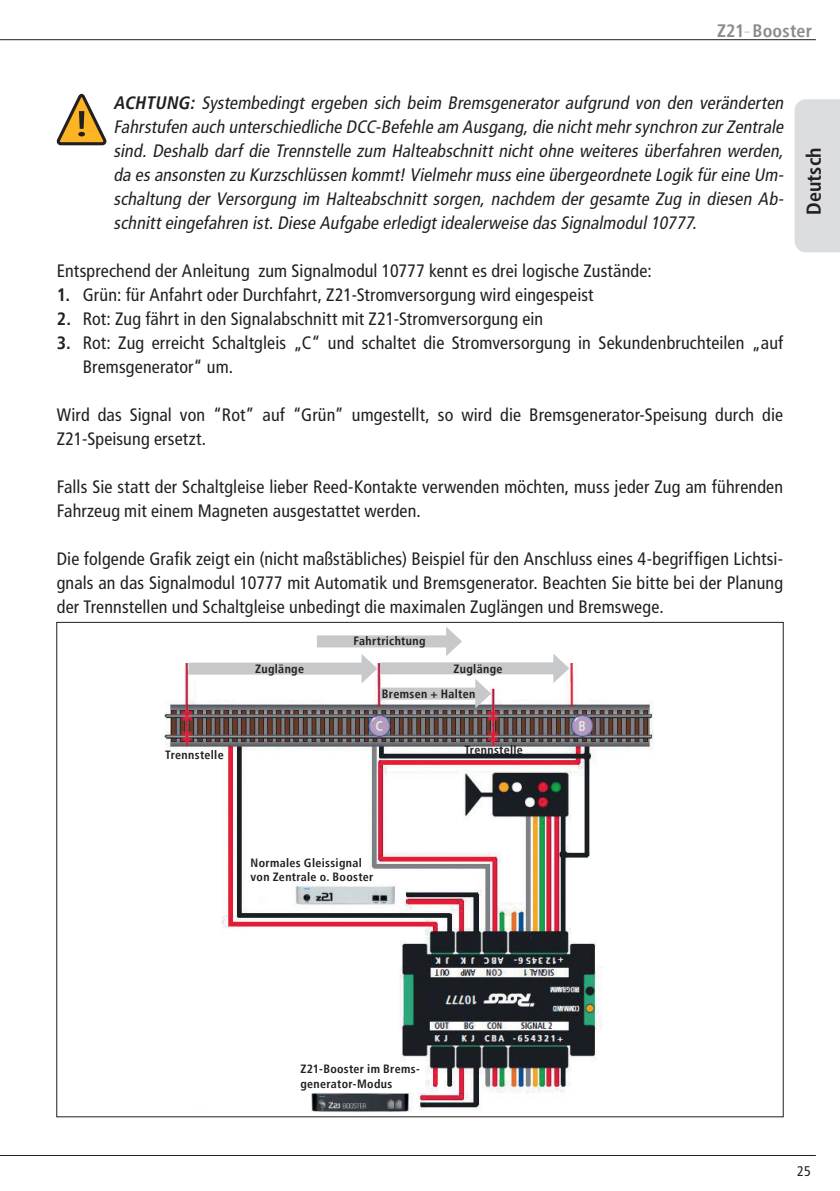
<style>
.page{position:relative;width:840px;height:1191px;background:#fff}
.page>*{position:absolute;margin:0;border:0;box-sizing:border-box;transform-origin:0 0}
.t1{font:700 condensed 20px "Frutiger LT";color:#231f20}
.Fließtext{font:condensed 18px/24px "Frutiger LT";letter-spacing:.01em;color:#231f20}
.Texteinzug{font:italic condensed 18px/24px "Frutiger LT";color:#231f20;text-align:justify}
.t2{font:700 condensed 18px "Frutiger LT";letter-spacing:.01em;color:#8a8c8f}
.t3{font:condensed 14px "Frutiger LT";color:#231f20}
.Fließtext-2{font:700 condensed 12px/14.4px "Frutiger LT";letter-spacing:.025em;color:#231f20}
.s1{font-weight:700}
</style>
<div class="page">
<hr style="left:0;top:39px;width:815px;height:1px;background:#231f20">
<hr style="left:0;top:1155px;width:815px;height:1px;background:#231f20">
<div style="left:794px;top:99px;width:45px;height:153px;background:#dcdddf"></div>
<img style="left:164px;top:663px;width:490px;height:449px">
<svg style="left:56px;top:93px;width:51px;height:53px"></svg>
<div style="left:188px;top:662px;width:179px;height:12px;background:#c7c8ca"></div>
<svg style="left:361px;top:654px;width:16px;height:29px"></svg>
<div style="left:380px;top:662px;width:178px;height:12px;background:#c7c8ca"></div>
<svg style="left:553px;top:654px;width:16px;height:29px"></svg>
<div style="left:380px;top:687px;width:100px;height:12px;background:#c7c8ca"></div>
<svg style="left:475px;top:679px;width:16px;height:29px"></svg>
<div style="left:317px;top:635px;width:134px;height:12px;background:#c7c8ca"></div>
<svg style="left:446px;top:627px;width:16px;height:29px"></svg>
<p class="t2" style="left:716px;top:20px;width:97px">Z21<sup>_</sup> Booster</p>
<p class="Texteinzug" style="left:113px;top:91px;width:674px"><span class="s1">ACHTUNG:</span> Systembedingt ergeben sich beim Bremsgenerator aufgrund von den veränderten Fahrstufen auch unterschiedliche DCC-Befehle am Ausgang,die nichtmehrsynchron zurZentrale sind. Deshalb darf die Trennstelle zum Halteabschnitt nicht ohne weiteres überfahren werden, da esansonsten zu Kurzschlüssen kommt!Vielmehrmusseine übergeordnete Logik füreine Um&shy;schaltung der Versorgung im Halteabschnitt sorgen, nachdem der gesamte Zug in diesen Ab&shy;schnitteingefahren ist.Diese Aufgabe erledigtidealerweise dasSignalmodul10777.</p>
<p class="Fließtext" style="left:57px;top:259px;width:596px">Entsprechend der Anleitung zum Signalmodul 10777 kennt es drei logische Zustände:</p>
<p class="Fließtext" style="left:57px;top:283px;width:538px"><span class="s1">1.</span> Grün: für Anfahrt oder Durchfahrt, Z21-Stromversorgung wird eingespeist</p>
<p class="Fließtext" style="left:57px;top:307px;width:487px"><span class="s1">2.</span> Rot: Zug fährt in den Signalabschnitt mit Z21-Stromversorgung ein</p>
<p class="Fließtext" style="left:83px;top:331px;width:701px;text-indent:-26px"><span class="s1">3.</span> Rot: Zug erreicht Schaltgleis „C“ und schaltet die Stromversorgung in Sekundenbruchteilen „auf<br>Bremsgenerator“ um.</p>
<p class="Fließtext" style="left:57px;top:403px;width:727px">Wird das Signal von “Rot” auf “Grün” umgestellt, so wird die Bremsgenerator-Speisung durch die<br>Z21-Speisung ersetzt.</p>
<p class="Fließtext" style="left:57px;top:475px;width:727px">Falls Sie statt der Schaltgleise lieber Reed-Kontakte verwenden möchten, muss jeder Zug am führenden<br>Fahrzeug mit einem Magneten ausgestattet werden.</p>
<p class="Fließtext" style="left:57px;top:547px;width:727px;text-align:justify">Die folgende Grafik zeigt ein (nicht maßstäbliches) Beispiel für den Anschluss eines 4-begriffigen Lichtsi&shy;gnals an das Signalmodul 10777 mit Automatik und Bremsgenerator. Beachten Sie bitte bei der Planung der Trennstellen und Schaltgleise unbedingt die maximalen Zuglängen und Bremswege.</p>
<p class="Fließtext-2" style="left:353px;top:634px;width:74px">Fahrtrichtung</p>
<p class="Fließtext-2" style="left:255px;top:662px;width:50px">Zuglänge</p>
<p class="Fließtext-2" style="left:453px;top:661px;width:50px">Zuglänge</p>
<p class="Fließtext-2" style="left:381px;top:687px;width:95px">Bremsen + Halten</p>
<p class="Fließtext-2" style="left:165px;top:747px;width:60px">Trennstelle</p>
<p class="Fließtext-2" style="left:464px;top:743px;width:60px">Trennstelle</p>
<p class="t1" style="left:801px;top:215px;width:69px;rotate:-90deg">Deutsch</p>
<p class="Fließtext-2" style="left:250px;top:855px;width:124px">Normales Gleissignal von Zentrale o. Booster</p>
<p class="Fließtext-2" style="left:300px;top:1062px;width:121px">Z21-Booster im Brems&shy;generator-Modus</p>
<p class="t3" style="left:796px;top:1163px;width:15px">25</p>
</div>
